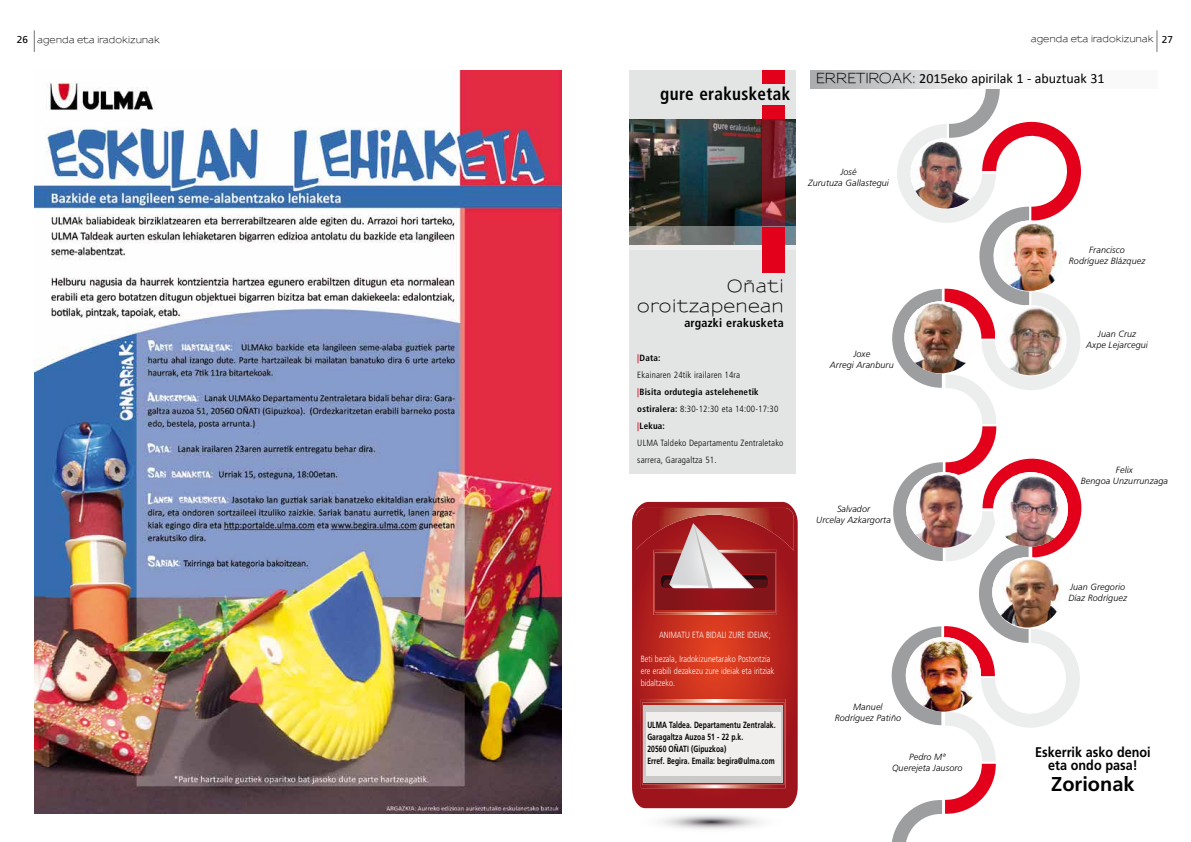
<style>
.page{position:relative;width:1191px;height:842px;background:#fff}
.page>*{position:absolute;margin:0;border:0;box-sizing:border-box;transform-origin:0 0}
.t1{font:700 20px "Frutiger LT Std";color:#000}
.t2{font:700 condensed 18px "Frutiger LT Std";letter-spacing:.02em;color:#000;scale:.95 1}
.t3{font:600 17px/20px "Sansumi";letter-spacing:.02em;color:#000;text-align:right}
.t4{font:14px "Calibri";color:#000}
.t5{font:700 14px/13px "Frutiger LT Std";color:#000;text-align:center;scale:.9 1}
.t6{font:700 condensed 12px "Frutiger LT Std";letter-spacing:.02em;color:#000}
.t7{font:italic 300 9px/11px "Frutiger LT Std";letter-spacing:.01em;color:#000;text-align:center}
.t8{font:300 condensed 9px/16.9px "Frutiger LT Std";letter-spacing:.02em;color:#000}
.t9{font:300 9px/12px "Frutiger LT Std";letter-spacing:.01em;color:#fff;scale:.8 1}
.t10{font:700 9px/12px "Frutiger LT Std";letter-spacing:.01em;color:#000;scale:.75 1}
.t11{font:600 9px "Sansumi";color:#000}
.s1{font-family:"Frutiger LT Std";font-weight:400;font-size:10px}
.s2{font-family:"Sansumi";font-weight:600}
.s3{font-weight:700;color:#e2001a}
.s4{font-weight:700}
</style>
<div class="page">
<svg style="left:34px;top:30px;width:1px;height:22px"></svg>
<img style="left:34px;top:71px;width:527px;height:743px">
<svg style="left:1156px;top:30px;width:1px;height:22px"></svg>
<img style="left:643px;top:808px;width:143px;height:21px">
<svg style="left:632px;top:502px;width:165px;height:306px;background:#b72720"></svg>
<img style="left:641px;top:699px;width:144px;height:89px">
<img style="left:653px;top:551px;width:124px;height:64px">
<div style="left:643px;top:705px;width:140px;height:78px;background:#cac9c7"></div>
<div style="left:646px;top:712px;width:134px;height:63px;background:#f0efed"></div>
<svg style="left:656px;top:554px;width:118px;height:56px;background:#891419"></svg>
<svg style="left:660px;top:551px;width:108px;height:38px"></svg>
<img style="left:636px;top:508px;width:157px;height:43px">
<svg style="left:891px;top:88px;width:190px;height:754px"></svg>
<div style="left:910px;top:138px;width:71px;height:71px;background:#fff;border-radius:50%"></div>
<img style="left:910px;top:138px;width:66px;height:71px">
<img style="left:906px;top:301px;width:69px;height:72px">
<img style="left:906px;top:472px;width:75px;height:76px;border-radius:38px">
<img style="left:994px;top:220px;width:71px;height:71px">
<img style="left:992px;top:557px;width:70px;height:70px;border-radius:35px">
<img style="left:993px;top:472px;width:75px;height:75px;border-radius:37px">
<svg style="left:810px;top:70px;width:161px;height:18px;background:#cbcccd"></svg>
<div style="left:629px;top:71px;width:167px;height:403px;background:#e3e4e4"></div>
<div style="left:762px;top:70px;width:22px;height:14px;background:#e2001a"></div>
<div style="left:762px;top:105px;width:22px;height:15px;background:#e2001a"></div>
<img style="left:629px;top:120px;width:167px;height:107px">
<svg style="left:762px;top:120px;width:22px;height:107px;background:#82232e"></svg>
<svg style="left:629px;top:227px;width:167px;height:23px"></svg>
<div style="left:762px;top:227px;width:22px;height:45px;background:#e2001a"></div>
<div style="left:995px;top:305px;width:71px;height:70px;background:#fff;border-radius:50%"></div>
<img style="left:1000px;top:305px;width:66px;height:70px">
<img style="left:909px;top:637px;width:71px;height:75px">
<p class="t11" style="left:17px;top:35px;width:144px"><span class="s1">26</span> agenda eta iradokizunak</p>
<p class="t11" style="left:1030px;top:34px;width:144px">agenda eta iradokizunak <span class="s1">27</span></p>
<h2 class="t2" style="left:660px;top:83px;width:138px">gure erakusketak</h2>
<h3 class="t4" style="left:815px;top:70px;width:291px"><span class="s2">ERRETIROAK:</span> 2015eko apirilak 1 - abuztuak 31</h3>
<p class="t7" style="left:808px;top:166px;width:82px">José<br>Zurutuza Gallastegui</p>
<h3 class="t3" style="left:637px;top:277px;width:148px">Oñati oroitzapenean</h3>
<h3 class="t6" style="left:684px;top:316px;width:101px">argazki erakusketa</h3>
<p class="t8" style="left:637px;top:350px;width:148px"><span class="s3">|</span><span class="s4">Data:<br></span>Ekainaren 24tik irailaren 14ra<br><span class="s3">|</span><span class="s4">Bisita ordutegia astelehenetik ostiralera:</span> 8:30-12:30 eta 14:00-17:30 <span class="s3">|</span><span class="s4">Lekua:<br></span>ULMA Taldeko Departamentu Zentraletako sarrera, Garagaltza 51.</p>
<p class="t7" style="left:830px;top:348px;width:65px">Joxe<br>Arregi Aranburu</p>
<p class="t7" style="left:816px;top:504px;width:76px">Salvador<br>Urcelay Azkargorta</p>
<p class="t9" style="left:659px;top:629px;width:141px">ANIMATU ETA BIDALI ZURE IDEIAK;</p>
<p class="t9" style="left:641px;top:653px;width:169px">Beti bezala, Iradokizunetarako Postontzia ere erabili dezakezu zure ideiak eta iritziak bidaltzeko.</p>
<p class="t10" style="left:647px;top:719px;width:172px">ULMA Taldea. Departamentu Zentralak.<br>Garagaltza Auzoa 51 - 22 p.k.<br>20560 OÑATI (Gipuzkoa)<br>Erref. Begira. Emaila: begira@ulma.com</p>
<p class="t7" style="left:834px;top:701px;width:68px">Manuel<br>Rodríguez Patiño</p>
<p class="t7" style="left:892px;top:751px;width:72px">Pedro Mª<br>Querejeta Jausoro</p>
<p class="t7" style="left:1068px;top:244px;width:78px">Francisco<br>Rodríguez Blázquez</p>
<p class="t7" style="left:1086px;top:329px;width:63px">Juan Cruz<br>Axpe Lejarcegui</p>
<p class="t7" style="left:1080px;top:465px;width:89px">Felix<br>Bengoa Unzurrunzaga</p>
<p class="t7" style="left:1068px;top:582px;width:60px;text-align:left">Juan Gregorio<br>Díaz Rodríguez</p>
<h3 class="t5" style="left:1035px;top:745px;width:130px">Eskerrik asko denoi eta ondo pasa!</h3>
<h1 class="t1" style="left:1051px;top:772px;width:85px">Zorionak</h1>
</div>
